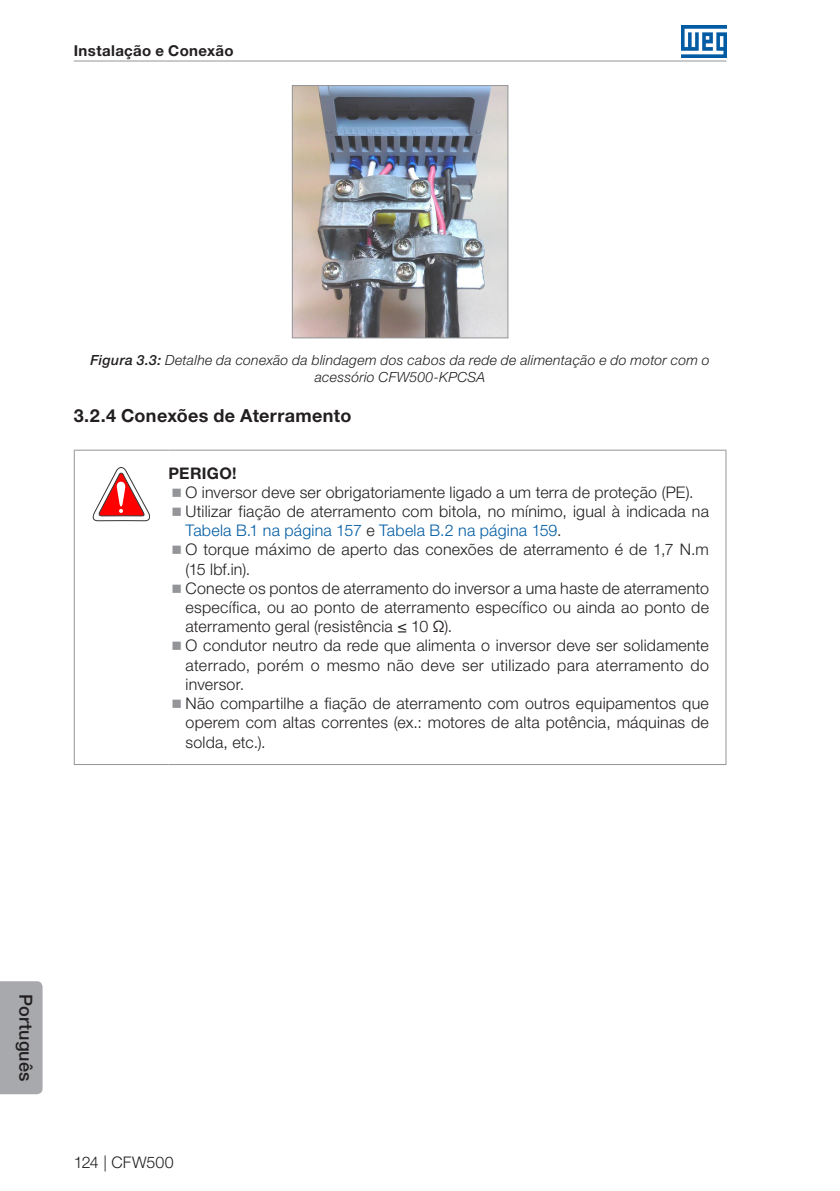
<style>
.page{position:relative;width:840px;height:1191px;background:#fff}
.page>*{position:absolute;margin:0;border:0;box-sizing:border-box;transform-origin:0 0}
.t1{font:700 18px "Helvetica Neue LT Pro";letter-spacing:.015em;color:#231f20}
.t2{font:500 18px "Helvetica Neue LT Pro";letter-spacing:.01em;color:#231f20}
.t3{font:300 16px/19.2px "Helvetica Neue LT Pro";letter-spacing:.015em;color:#231f20;text-align:justify}
.Obs{font:700 16px "Helvetica Neue LT Pro";letter-spacing:.02em;color:#231f20}
.t4{font:700 15px "Helvetica Neue LT Pro";letter-spacing:.025em;color:#231f20}
.t5{font:italic 300 14px/16.8px "Helvetica Neue LT Pro";letter-spacing:.015em;color:#231f20;text-align:center}
.s1{font-weight:500}
.s2{color:#015ca3}
</style>
<div class="page">
<img style="left:681px;top:26px;width:45px;height:31px">
<hr style="left:74px;top:61px;width:652px;height:1px;background:#939598">
<div style="left:0;top:981px;width:43px;height:113px;background:#a8a9ad"></div>
<img style="left:294px;top:87px;width:212px;height:249px">
<div style="left:292px;top:85px;width:216px;height:253px;border:1px solid #939598"></div>
<hr style="left:74px;top:450px;width:94px;height:1px;background:#939598">
<hr style="left:74px;top:451px;width:1px;height:313px;background:#939598">
<hr style="left:168px;top:450px;width:558px;height:1px;background:#939598">
<hr style="left:725px;top:451px;width:1px;height:313px;background:#939598">
<hr style="left:74px;top:764px;width:94px;height:1px;background:#939598">
<hr style="left:168px;top:764px;width:558px;height:1px;background:#939598">
<svg style="left:93px;top:467px;width:57px;height:54px"></svg>
<p class="t4" style="left:74px;top:42px;width:161px">Instalação e Conexão</p>
<p class="t5" style="left:90px;top:351px;width:620px"><span class="s1">Figura 3.3:</span> Detalhe da conexão da blindagem dos cabos da rede de alimentação e do motor com o acessório CFW500-KPCSA</p>
<p class="t1" style="left:74px;top:405px;width:279px">3.2.4 Conexões de Aterramento</p>
<p class="Obs" style="left:168px;top:463px;width:69px">PERIGO!</p>
<p class="t3" style="left:185px;top:482px;width:509px">O inversor deve ser obrigatoriamente ligado a um terra de proteção (PE).</p>
<p class="t3" style="left:185px;top:501px;width:524px">Utilizar fiação de aterramento com bitola, no mínimo, igual à indicada na<br><span class="s2">Tabela B.1 na página 157</span> e <span class="s2">Tabela B.2 na página 159</span>.</p>
<p class="t3" style="left:185px;top:540px;width:524px">O torque máximo de aperto das conexões de aterramento é de 1,7 N.m (15 lbf.in).</p>
<p class="t3" style="left:185px;top:578px;width:524px">Conecte os pontos de aterramento do inversor a uma haste de aterramento específica, ou ao ponto de aterramento específico ou ainda ao ponto de aterramento geral (resistência ≤ 10 Ω).</p>
<p class="t3" style="left:185px;top:636px;width:524px">O condutor neutro da rede que alimenta o inversor deve ser solidamente aterrado, porém o mesmo não deve ser utilizado para aterramento do inversor.</p>
<p class="t3" style="left:185px;top:693px;width:524px">Não compartilhe a fiação de aterramento com outros equipamentos que operem com altas correntes (ex.: motores de alta potência, máquinas de solda, etc.).</p>
<p class="t2" style="left:37px;top:994px;width:89px;rotate:90deg">Português</p>
<p class="t3" style="left:74px;top:1152px;width:102px">124 | CFW500</p>
</div>
